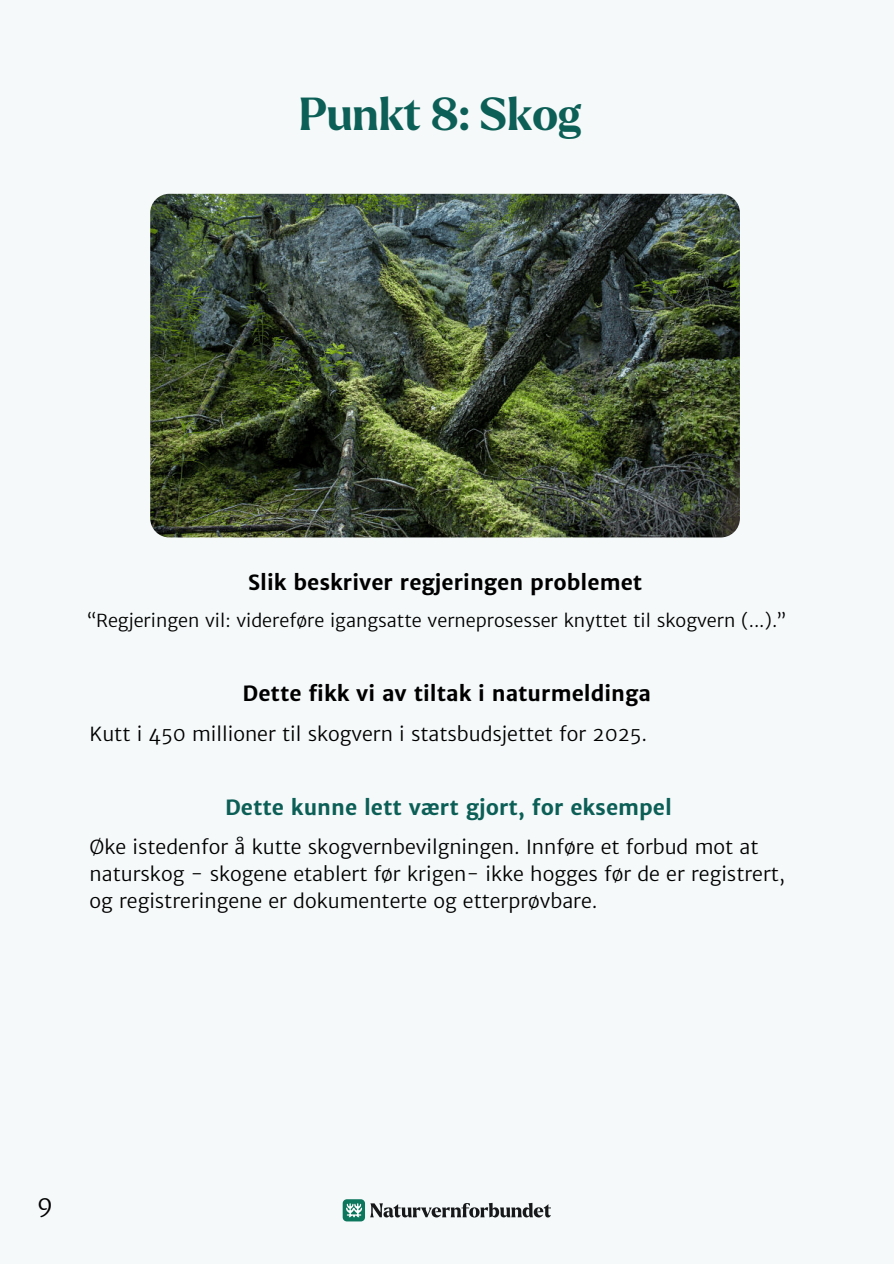
<style>
.page{position:relative;width:894px;height:1264px;background:#fff}
.page>*{position:absolute;margin:0;border:0;box-sizing:border-box;transform-origin:0 0}
.t1{font:700 45px "Larken";color:#0c5f56}
.t2{font:300 24px "Merriweather Sans";color:#000}
.t3{font:700 21px "Merriweather Sans";color:#000}
.t4{font:700 21px "Merriweather Sans";color:#0c5f56}
.t5{font:300 19.5px/27px "Merriweather Sans";color:#000}
.t6{font:300 18px "Merriweather Sans";color:#000}
</style>
<div class="page">
<div style="left:0;top:0;width:893px;height:1263px;background:#f5f9fa"></div>
<img style="left:150px;top:194px;width:589px;height:343px;border-radius:19px">
<div style="left:342px;top:1199px;width:23px;height:22px;background:#0c775d;border-radius:4px"></div>
<svg style="left:346px;top:1203px;width:16px;height:14px"></svg>
<svg style="left:370px;top:1202px;width:181px;height:15px"></svg>
<h1 class="t1" style="left:299px;top:84px;width:284px">Punkt 8: Skog</h1>
<p class="t3" style="left:248px;top:569px;width:396px">Slik beskriver regjeringen problemet</p>
<p class="t6" style="left:87px;top:609px;width:699px">“Regjeringen vil: videreføre igangsatte verneprosesser knyttet til skogvern (...).”</p>
<p class="t3" style="left:242px;top:680px;width:410px">Dette fikk vi av tiltak i naturmeldinga</p>
<p class="t5" style="left:89px;top:720px;width:559px">Kutt i 450 millioner til skogvern i statsbudsjettet for 2025.</p>
<p class="t4" style="left:225px;top:793px;width:448px">Dette kunne lett vært gjort, for eksempel</p>
<p class="t5" style="left:89px;top:833px;width:696px">Øke istedenfor å kutte skogvernbevilgningen. Innføre et forbud mot at naturskog - skogene etablert før krigen- ikke hogges før de er registrert, og registreringene er dokumenterte og etterprøvbare.</p>
<p class="t2" style="left:37px;top:1189px;width:18px">9</p>
</div>
